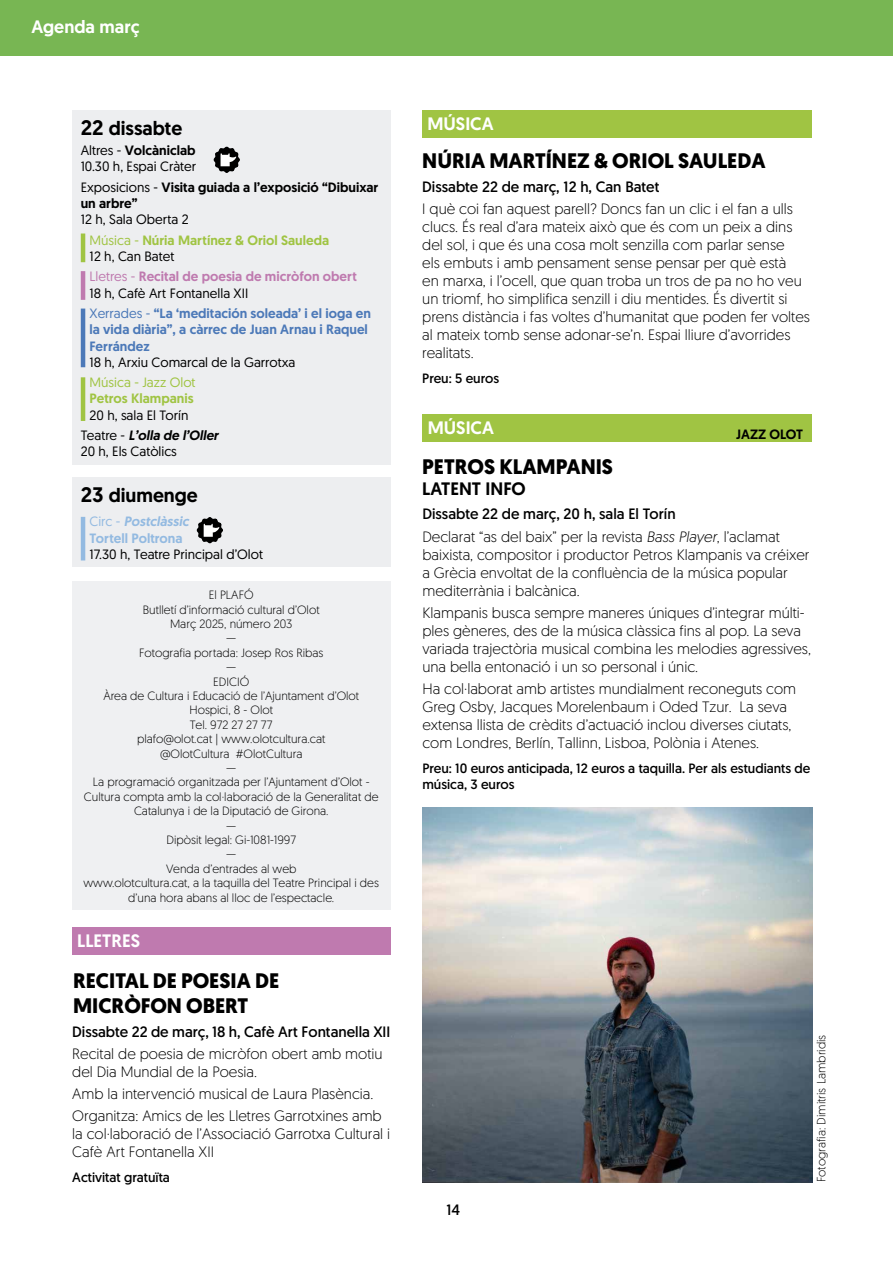
<style>
.page{position:relative;width:893px;height:1263px;background:#fff}
.page>*{position:absolute;margin:0;border:0;box-sizing:border-box;transform-origin:0 0}
.t1{font:700 21px/25.2px "Geomanist";color:#000}
.t2{font:500 19.5px "Geomanist";color:#000}
.t3{font:500 18px "Geomanist";color:#fff}
.t4{font:500 18px "Geomanist";color:#000}
.t5{font:300 15px/18px "Geomanist";color:#000}
.t6{font:15px "Geomanist";color:#000}
.t7{font:13.5px/16.2px "Geomanist";color:#000}
.t8{font:500 13.5px/20.4px "Geomanist";color:#4c79b8}
.t9{font:13.5px/16.2px "Geomanist";color:#000}
.t10{font:500 13.5px/20.4px "Geomanist";color:#a0c443}
.t11{font:500 13.5px/16.2px "Geomanist";color:#000}
.t12{font:500 13.5px/20.4px "Geomanist";color:#bf7aaf}
.t13{font:500 13.5px/16.2px "Geomanist";color:#93bae1}
.t14{font:13.5px "Geomanist";color:#a0c443}
.t15{font:300 12px/14.4px "Geomanist";color:#000;text-align:center}
.s1{font-size:21px}
.s2{font-weight:500}
.s3{font-weight:400}
.s4{font-weight:400;color:#000}
.s5{font-weight:500;font-style:italic}
.s6{font-style:italic}
</style>
<div class="page">
<div style="left:0;top:0;width:893px;height:55px;background:#78b653"></div>
<div style="left:72px;top:111px;width:318px;height:354px;background:#edeef0"></div>
<hr style="left:81px;top:271px;width:4px;height:29px;background:#bf7aaf">
<div style="left:422px;top:111px;width:390px;height:27px;background:#a0c443"></div>
<svg style="left:213px;top:146px;width:27px;height:27px"></svg>
<hr style="left:81px;top:309px;width:4px;height:58px;background:#4c79b8">
<img style="left:422px;top:807px;width:390px;height:375px">
<div style="left:422px;top:414px;width:390px;height:27px;background:#a0c443"></div>
<div style="left:72px;top:927px;width:318px;height:27px;background:#bf7aaf"></div>
<hr style="left:81px;top:233px;width:4px;height:29px;background:#a0c443">
<hr style="left:81px;top:377px;width:4px;height:44px;background:#a0c443">
<div style="left:72px;top:477px;width:318px;height:90px;background:#edeef0"></div>
<svg style="left:196px;top:517px;width:27px;height:27px"></svg>
<hr style="left:81px;top:517px;width:4px;height:43px;background:#93bae1">
<div style="left:72px;top:582px;width:318px;height:328px;background:#eff0f2"></div>
<p class="t3" style="left:31px;top:14px;width:110px">Agenda març</p>
<h2 class="t2" style="left:81px;top:115px;width:103px"><span class="s1">22</span> dissabte</h2>
<p class="t7" style="left:81px;top:142px;width:117px">Altres - <span class="s2">Volcàniclab<br></span>10.30 h, Espai Cràter</p>
<p class="t11" style="left:81px;top:179px;width:299px"><span class="s3">Exposicions -</span> Visita guiada a l’exposició “Dibuixar un arbre”</p>
<p class="t10" style="left:90px;top:209px;width:241px;text-indent:-9px"><span class="s4">12 h, Sala Oberta 2<br></span><span class="s3">Música -</span> Núria Martínez &amp; Oriol Sauleda</p>
<p class="t12" style="left:90px;top:246px;width:269px"><span class="s4">12 h, Can Batet<br></span><span class="s3">Lletres -</span> Recital de poesia de micròfon obert</p>
<p class="t8" style="left:90px;top:283px;width:283px"><span class="s4">18 h, Cafè Art Fontanella XII<br></span><span class="s3">Xerrades -</span> “La ‘meditación soleada’ i el ioga en</p>
<p class="t8" style="left:90px;top:321px;width:280px;line-height:16.2px">la vida diària”, a càrrec de Juan Arnau i Raquel<br>Ferrández</p>
<p class="t7" style="left:90px;top:353px;width:207px">18 h, Arxiu Comarcal de la Garrotxa</p>
<p class="t14" style="left:90px;top:374px;width:108px">Música - Jazz Olot</p>
<p class="t10" style="left:90px;top:388px;width:106px">Petros Klampanis</p>
<p class="t7" style="left:81px;top:404px;width:139px;line-height:20.4px;text-indent:9px">20 h, sala El Torín<br>Teatre - <span class="s5">L’olla de l’Oller</span></p>
<p class="t7" style="left:81px;top:443px;width:98px">20 h, Els Catòlics</p>
<h2 class="t2" style="left:81px;top:482px;width:118px"><span class="s1">23</span> diumenge</h2>
<p class="t13" style="left:90px;top:513px;width:101px"><span class="s3">Circ -</span> <span class="s6">Postclàssic<br></span>Tortell Poltrona</p>
<p class="t7" style="left:90px;top:546px;width:175px">17.30 h, Teatre Principal d’Olot</p>
<p class="t15" style="left:84px;top:587px;width:297px">El PLAFÓ<br>Butlletí d’informació cultural d’Olot<br>Març 2025, número 203<br>—<br>Fotografia portada: Josep Ros Ribas<br>—<br>EDICIÓ<br>Àrea de Cultura i Educació de l’Ajuntament d’Olot<br>Hospici, 8 - Olot<br>Tel. 972 27 27 77<br>plafo@olot.cat | www.olotcultura.cat<br>@OlotCultura #OlotCultura<br>—<br>La programació organitzada per l’Ajuntament d’Olot -<br>Cultura compta amb la col·laboració de la Generalitat de<br>Catalunya i de la Diputació de Girona.<br>—<br>Dipòsit legal: Gi-1081-1997<br>—<br>Venda d’entrades al web<br>www.olotcultura.cat, a la taquilla del Teatre Principal i des d’una hora abans al lloc de l’espectacle.</p>
<p class="t3" style="left:77px;top:928px;width:64px">LLETRES</p>
<h1 class="t1" style="left:73px;top:967px;width:208px">RECITAL DE POESIA DE<br>MICRÒFON OBERT</h1>
<p class="t6" style="left:72px;top:1022px;width:320px">Dissabte 22 de març, 18 h, Cafè Art Fontanella XII</p>
<p class="t5" style="left:72px;top:1044px;width:312px">Recital de poesia de micròfon obert amb motiu del Dia Mundial de la Poesia.</p>
<p class="t5" style="left:72px;top:1082px;width:311px;line-height:22.2px">Amb la intervenció musical de Laura Plasència.<br>Organitza: Amics de les Lletres Garrotxines amb</p>
<p class="t5" style="left:72px;top:1125px;width:319px">la col·laboració de l’Associació Garrotxa Cultural i<br>Cafè Art Fontanella XII</p>
<p class="t9" style="left:72px;top:1169px;width:99px">Activitat gratuïta</p>
<p class="t3" style="left:427px;top:112px;width:68px">MÚSICA</p>
<h1 class="t1" style="left:422px;top:148px;width:345px">NÚRIA MARTÍNEZ &amp; ORIOL SAULEDA</h1>
<p class="t6" style="left:422px;top:177px;width:239px">Dissabte 22 de març, 12 h, Can Batet</p>
<p class="t5" style="left:422px;top:199px;width:389px">I què coi fan aquest parell? Doncs fan un clic i el fan a ulls clucs. És real d’ara mateix això que és com un peix a dins del sol, i que és una cosa molt senzilla com parlar sense<br>els embuts i amb pensament sense pensar per què està<br>en marxa, i l’ocell, que quan troba un tros de pa no ho veu un triomf, ho simplifica senzill i diu mentides. És divertit si prens distància i fas voltes d’humanitat que poden fer voltes al mateix tomb sense adonar-se’n. Espai lliure d’avorrides realitats.</p>
<p class="t9" style="left:422px;top:370px;width:78px">Preu: 5 euros</p>
<p class="t3" style="left:428px;top:416px;width:68px">MÚSICA</p>
<h1 class="t1" style="left:422px;top:454px;width:192px">PETROS KLAMPANIS</h1>
<p class="t4" style="left:422px;top:477px;width:105px">LATENT INFO</p>
<p class="t11" style="left:736px;top:426px;width:68px">JAZZ OLOT</p>
<p class="t5" style="left:422px;top:502px;width:359px;line-height:22.2px"><span class="s3">Dissabte 22 de març, 20 h, sala El Torín<br></span>Declarat “as del baix” per la revista <span class="s6">Bass Player</span>, l’aclamat</p>
<p class="t5" style="left:422px;top:545px;width:389px">baixista, compositor i productor Petros Klampanis va créixer a Grècia envoltat de la confluència de la música popular mediterrània i balcànica.</p>
<p class="t5" style="left:422px;top:603px;width:390px">Klampanis busca sempre maneres úniques d’integrar múlti&shy;ples gèneres, des de la música clàssica fins al pop. La seva variada trajectòria musical combina les melodies agressives, una bella entonació i un so personal i únic.</p>
<p class="t5" style="left:422px;top:679px;width:375px">Ha col·laborat amb artistes mundialment reconeguts com Greg Osby, Jacques Morelenbaum i Oded Tzur. La seva extensa llista de crèdits d’actuació inclou diverses ciutats, com Londres, Berlín, Tallinn, Lisboa, Polònia i Atenes.</p>
<p class="t9" style="left:422px;top:760px;width:390px">Preu: 10 euros anticipada, 12 euros a taquilla. Per als estudiants de música, 3 euros</p>
<p class="t6" style="left:446px;top:1200px;width:15px">14</p>
<p class="t15" style="left:814px;top:1182px;width:149px;rotate:-90deg">Fotografia: Dimitris Lambridis</p>
</div>
